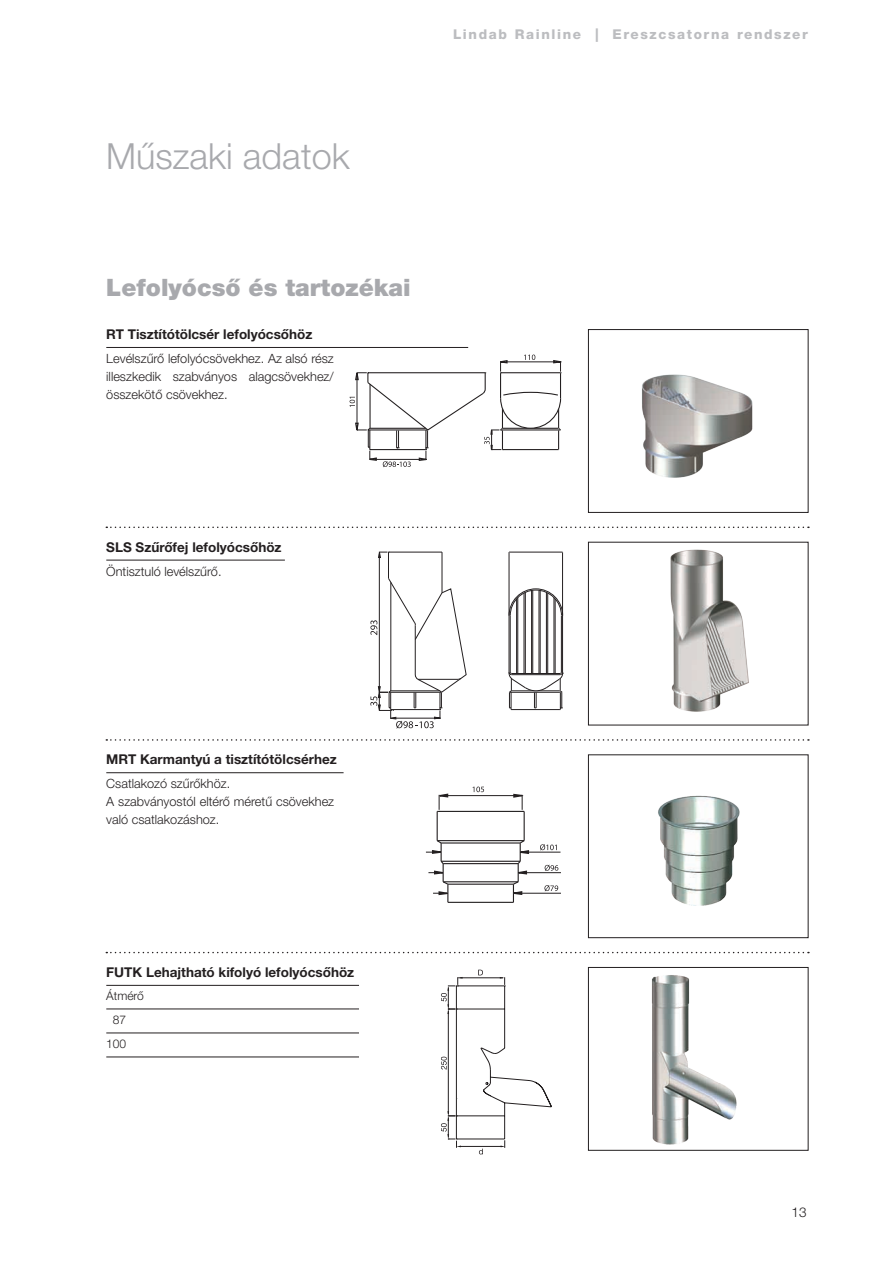
<style>
.page{position:relative;width:893px;height:1263px;background:#fff}
.page>*{position:absolute;margin:0;border:0;box-sizing:border-box;transform-origin:0 0}
.t1{font:300 36px "Helvetica Neue LT Pro";color:#a8a9ad}
.t2{font:900 24px "Helvetica Neue LT Pro";color:#a8a9ad}
.t3{font:700 13.5px "Helvetica Neue LT Pro";color:#231f20}
.t4{font:800 13.5px "Helvetica Neue LT Pro";letter-spacing:.12em;color:#bcbdc0}
.t5{font:300 13.5px "Helvetica Neue LT Pro";color:#231f20}
.t6{font:300 12.75px/18px "Helvetica Neue LT Pro";color:#231f20;text-align:justify}
.t7{font:300 12px "Helvetica Neue LT Pro";color:#231f20}
</style>
<div class="page">
<svg style="left:106px;top:526px;width:703px;height:2px"></svg>
<svg style="left:106px;top:739px;width:703px;height:2px"></svg>
<svg style="left:106px;top:952px;width:703px;height:1px"></svg>
<hr style="left:106px;top:347px;width:362px;height:1px;background:#231f20">
<img style="left:642px;top:374px;width:111px;height:104px">
<div style="left:588px;top:329px;width:220px;height:184px;border:1px solid #231f20"></div>
<svg style="left:350px;top:355px;width:211px;height:112px"></svg>
<hr style="left:106px;top:560px;width:179px;height:1px;background:#231f20">
<img style="left:670px;top:549px;width:79px;height:163px">
<hr style="left:562px;top:552px;width:1px;height:121px;background:#231f20">
<hr style="left:509px;top:552px;width:53px;height:1px;background:#231f20">
<hr style="left:509px;top:552px;width:1px;height:121px;background:#231f20">
<hr style="left:511px;top:709px;width:49px;height:1px;background:#231f20">
<svg style="left:370px;top:552px;width:97px;height:176px"></svg>
<svg style="left:508px;top:588px;width:55px;height:121px"></svg>
<hr style="left:106px;top:772px;width:238px;height:1px;background:#231f20">
<img style="left:658px;top:795px;width:82px;height:111px">
<div style="left:588px;top:755px;width:220px;height:183px;border:1px solid #231f20"></div>
<hr style="left:437px;top:811px;width:1px;height:30px;background:#231f20">
<hr style="left:524px;top:811px;width:1px;height:30px;background:#231f20">
<hr style="left:437px;top:811px;width:87px;height:1px;background:#231f20">
<hr style="left:441px;top:842px;width:79px;height:1px;background:#231f20">
<hr style="left:443px;top:863px;width:75px;height:1px;background:#231f20">
<hr style="left:448px;top:883px;width:65px;height:2px;background:#231f20">
<hr style="left:448px;top:902px;width:65px;height:1px;background:#231f20">
<hr style="left:437px;top:840px;width:87px;height:1px;background:#231f20">
<hr style="left:441px;top:861px;width:79px;height:1px;background:#231f20">
<hr style="left:443px;top:881px;width:75px;height:1px;background:#231f20">
<hr style="left:442px;top:795px;width:77px;height:1px;background:#231f20">
<hr style="left:520px;top:852px;width:40px;height:1px;background:#231f20">
<hr style="left:518px;top:872px;width:43px;height:1px;background:#231f20">
<hr style="left:513px;top:893px;width:48px;height:1px;background:#231f20">
<svg style="left:504px;top:839px;width:26px;height:63px"></svg>
<svg style="left:426px;top:839px;width:31px;height:63px"></svg>
<svg style="left:436px;top:793px;width:13px;height:19px"></svg>
<svg style="left:512px;top:793px;width:13px;height:19px"></svg>
<svg style="left:473px;top:786px;width:11px;height:6px"></svg>
<svg style="left:540px;top:844px;width:17px;height:6px"></svg>
<svg style="left:545px;top:865px;width:13px;height:6px"></svg>
<svg style="left:544px;top:885px;width:14px;height:6px"></svg>
<hr style="left:106px;top:985px;width:253px;height:1px;background:#231f20">
<hr style="left:106px;top:1009px;width:253px;height:1px;background:#231f20">
<hr style="left:106px;top:1033px;width:253px;height:1px;background:#231f20">
<hr style="left:106px;top:1057px;width:253px;height:1px;background:#231f20">
<img style="left:652px;top:975px;width:85px;height:170px">
<div style="left:588px;top:967px;width:220px;height:183px;border:1px solid #231f20"></div>
<svg style="left:441px;top:970px;width:111px;height:184px"></svg>
<h1 class="t1" style="left:106px;top:134px;width:245px">Műszaki adatok</h1>
<h2 class="t2" style="left:106px;top:273px;width:306px">Lefolyócső és tartozékai</h2>
<p class="t3" style="left:106px;top:326px;width:208px">RT Tisztítótölcsér lefolyócsőhöz</p>
<p class="t6" style="left:106px;top:349px;width:229px">Levélszűrő lefolyócsövekhez. Az alsó rész illeszkedik szabványos alagcsövekhez/ összekötő csövekhez.</p>
<p class="t4" style="left:453px;top:27px;width:356px">Lindab Rainline | Ereszcsatorna rendszer</p>
<p class="t3" style="left:106px;top:538px;width:177px">SLS Szűrőfej lefolyócsőhöz</p>
<p class="t6" style="left:106px;top:562px;width:117px">Öntisztuló levélszűrő.</p>
<p class="t3" style="left:106px;top:751px;width:232px">MRT Karmantyú a tisztítótölcsérhez</p>
<p class="t6" style="left:106px;top:774px;width:229px;text-align:left">Csatlakozó szűrőkhöz.<br>A szabványostól eltérő méretű csövekhez való csatlakozáshoz.</p>
<p class="t3" style="left:106px;top:964px;width:249px">FUTK Lehajtható kifolyó lefolyócsőhöz</p>
<p class="t7" style="left:106px;top:989px;width:39px">Átmérő</p>
<p class="t7" style="left:113px;top:1013px;width:15px">87</p>
<p class="t7" style="left:106px;top:1037px;width:22px">100</p>
<p class="t5" style="left:791px;top:1204px;width:17px">13</p>
</div>
